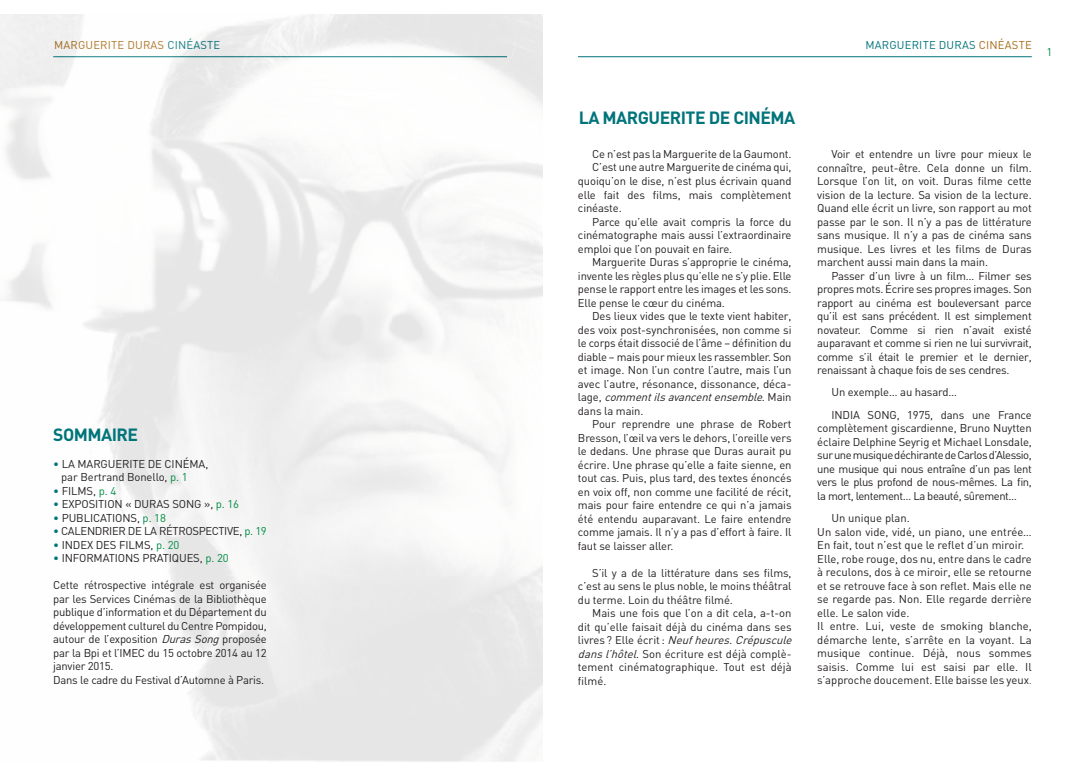
<style>
.page{position:relative;width:1085px;height:780px;background:#fff}
.page>*{position:absolute;margin:0;border:0;box-sizing:border-box;transform-origin:0 0}
.t1{font:700 17.5px "DIN";letter-spacing:-.03em;color:#00747b}
.t2{font:11.25px/13.5px "DIN";letter-spacing:-.01em;color:#231f20}
.t3{font:italic 11.25px "DIN";color:#231f20}
.t4{font:11.25px "DIN";letter-spacing:.07em;color:#231f20}
.t5{font:11.25px "DIN";color:#a76a16}
.t6{font:11.25px "DIN";color:#00747b}
.t7{font:11.25px "DIN";color:#008b43}
.s1{color:#00747b}
.s2{color:#008b43}
.s3{font-style:italic}
.s4{font-style:normal}
.s5{color:#a76a16}
.s6{font-size:10px;color:#00747b}
</style>
<div class="page">
<hr style="left:578px;top:56px;width:453px;height:1px;background:#00747b">
<img style="left:0;top:15px;width:542px;height:747px">
<p class="t5" style="left:54px;top:38px;width:168px">marguerite duras <span class="s1">Cinéaste</span></p>
<h1 class="t1" style="left:53px;top:423px;width:32px">SOMMAIRE</h1>
<p class="t2" style="left:61px;top:456px;width:148px;text-indent:-8px"><span class="s1">•</span> La Marguerite de Cinéma, par Bertrand Bonello, <span class="s2">p. 1</span></p>
<p class="t2" style="left:53px;top:483px;width:64px"><span class="s1">•</span> Films, <span class="s2">p. 4</span></p>
<p class="t2" style="left:53px;top:497px;width:187px"><span class="s1">•</span> Exposition « Duras Song », <span class="s2">p. 16</span></p>
<p class="t2" style="left:53px;top:510px;width:114px"><span class="s1">•</span> Publications, <span class="s2">p. 18</span></p>
<p class="t4" style="left:53px;top:524px;width:215px"><span class="s1">•</span> Calendrier de la rétrospective, <span class="s2">p. 19</span></p>
<p class="t2" style="left:53px;top:537px;width:128px"><span class="s1">•</span> I ndex des films, <span class="s2">p. 20</span></p>
<p class="t2" style="left:53px;top:551px;width:177px"><span class="s1">•</span> I nformations pratiques, <span class="s2">p. 20</span></p>
<p class="t2" style="left:53px;top:578px;width:215px">Cette rétrospective intégrale est organisée par les Services Cinémas de la Bibliothèque publique d’information et du Département du développement culturel du Centre Pompidou, autour de l’exposition <span class="s3">DurasSong</span>proposée par la Bpi et l’IMEC du 15 octobre 2014 au 12 janvier 2015.<br>Dans le cadre du Festival d’Automne à Paris.</p>
<h1 class="t1" style="left:578px;top:107px;width:218px">LA MARGUERITE DE CINÉMA</h1>
<p class="t2" style="left:592px;top:147px;width:201px">Ce n’est pas la Marguerite de la Gaumont.</p>
<p class="t2" style="left:592px;top:160px;width:201px">C’est une autre Marguerite de cinéma qui,</p>
<p class="t2" style="left:578px;top:174px;width:215px">quoiqu’on le dise, n’est plus écrivain quand</p>
<p class="t2" style="left:578px;top:187px;width:215px">elle fait des films, mais complètement</p>
<p class="t2" style="left:578px;top:201px;width:45px">cinéaste.</p>
<p class="t2" style="left:592px;top:214px;width:201px">Parce qu’elle avait compris la force du</p>
<p class="t2" style="left:578px;top:228px;width:215px">cinématographe mais aussi l’extraordinaire</p>
<p class="t2" style="left:578px;top:241px;width:156px">emploi que l’on pouvait en faire.</p>
<p class="t2" style="left:592px;top:255px;width:201px">Marguerite Duras s’approprie le cinéma,</p>
<p class="t2" style="left:578px;top:268px;width:215px">invente les règles plus qu’elle ne s’y plie. Elle</p>
<p class="t2" style="left:578px;top:282px;width:215px">pense le rapport entre les images et les sons.</p>
<p class="t2" style="left:578px;top:295px;width:148px">Elle pense le cœur du cinéma.</p>
<p class="t2" style="left:592px;top:309px;width:201px">Des lieux vides que le texte vient habiter,</p>
<p class="t2" style="left:578px;top:322px;width:215px">des voix post-synchronisées, non comme si</p>
<p class="t2" style="left:578px;top:336px;width:215px">le corps était dissocié de l’âme – définition du</p>
<p class="t2" style="left:578px;top:349px;width:215px">diable – mais pour mieux les rassembler. Son</p>
<p class="t2" style="left:578px;top:363px;width:215px">et image. Non l’un contre l’autre, mais l’un</p>
<p class="t2" style="left:578px;top:376px;width:215px">avec l’autre, résonance, dissonance, déca-</p>
<p class="t3" style="left:578px;top:390px;width:215px"><span class="s4">l a g e ,</span> commentilsavancentensemble<span class="s4">. M a i n</span></p>
<p class="t2" style="left:578px;top:403px;width:67px">dans la main.</p>
<p class="t2" style="left:592px;top:417px;width:201px">Pour reprendre une phrase de Robert</p>
<p class="t2" style="left:578px;top:430px;width:215px">Bresson, l’œil va vers le dehors, l’oreille vers</p>
<p class="t2" style="left:578px;top:444px;width:215px">le dedans. U ne phrase que Duras aurait pu</p>
<p class="t2" style="left:578px;top:457px;width:215px">écrire. U ne phrase qu’elle a faite sienne, en</p>
<p class="t2" style="left:578px;top:471px;width:215px">tout cas. Puis, plus tard, des textes énoncés</p>
<p class="t2" style="left:578px;top:484px;width:215px">en voix off, non comme une facilité de récit,</p>
<p class="t2" style="left:578px;top:498px;width:215px">mais pour faire entendre ce qui n’a jamais</p>
<p class="t2" style="left:578px;top:511px;width:215px">été entendu auparavant. Le faire entendre</p>
<p class="t2" style="left:578px;top:525px;width:215px">comme jamais. I l n’y a pas d’effort à faire. I l</p>
<p class="t2" style="left:578px;top:538px;width:97px">faut se laisser aller.</p>
<p class="t2" style="left:578px;top:565px;width:215px;text-align:justify;text-indent:14px">S’il y a de la littérature dans ses films, c’est au sens le plus noble, le moins théâtral du terme. Loin du théâtre filmé.</p>
<p class="t2" style="left:578px;top:606px;width:219px;text-indent:14px">Mais une fois que l’on a dit cela, a-t-on dit qu’elle faisait déjà du cinéma dans ses l i v re s ? E l l e é c r i t : <span class="s3">Neufheures.Crépuscule dansl’hôtel</span>. Son écriture est déjà complè&shy;tement cinématographique. Tout est déjà filmé.</p>
<p class="t6" style="left:865px;top:38px;width:168px">marguerite duras <span class="s5">Cinéaste</span></p>
<p class="t7" style="left:1046px;top:45px;width:7px">1</p>
<p class="t2" style="left:817px;top:147px;width:216px;text-align:justify;text-indent:14px">Voir et entendre un livre pour mieux le connaître, peut-être. Cela donne un film.<br>Lorsque l’on lit, on voit. Duras filme cette vision de la lecture. Sa vision de la lecture.<br>Quand elle écrit un livre, son rapport au mot passe par le son. I l n’y a pas de littérature sans musique. I l n’y a pas de cinéma sans musique. Les livres et les films de Duras marchent aussi main dans la main.</p>
<p class="t2" style="left:817px;top:268px;width:216px;text-align:justify;text-indent:14px">Passer d’un livre à un film… Filmer ses propres mots. écrire ses propres images. Son rapport au cinéma est bouleversant parce qu’il est sans précédent. I l est simplement novateur. Comme si rien n’avait existé auparavant et comme si rien ne lui survivrait, comme s’il était le premier et le dernier, renaissant à chaque fois de ses cendres.</p>
<p class="t2" style="left:831px;top:381px;width:127px;line-height:22.2px">U n exemple… au hasard…<br>INDIA</p>
<p class="t2" style="left:817px;top:407px;width:216px;text-align:justify;text-indent:79px">, 1975, dans une France complètement giscardienne, Bruno N uytten éclaire Delphine Seyrig et M ichael Lonsdale, sur une musique déchirante de Carlos d’Alessio, une musique qui nous entraîne d’un pas lent vers le plus profond de nous-mêmes. La fin, la mort, lentement… La beauté, sûrement…</p>
<p class="t2" style="left:817px;top:511px;width:216px;text-indent:14px">Un unique plan.<br>U n salon vide, vidé, un piano, une entrée… En fait, tout n’est que le reflet d’un miroir.<br>Elle, robe rouge, dos nu, entre dans le cadre à reculons, dos à ce miroir, elle se retourne et se retrouve face à son reflet. M ais elle ne se regarde pas. Non. Elle regarde derrière elle. Le salon vide.<br>I l entre. Lui, veste de smoking blanche, démarche lente, s’arrête en la voyant. La musique continue. Déjà, nous sommes saisis. Comme lui est saisi par elle. I l s’approche doucement. Elle baisse les yeux<span class="s6">.</span></p>
<p class="t2" style="left:867px;top:407px;width:8px">SONG</p>
</div>
